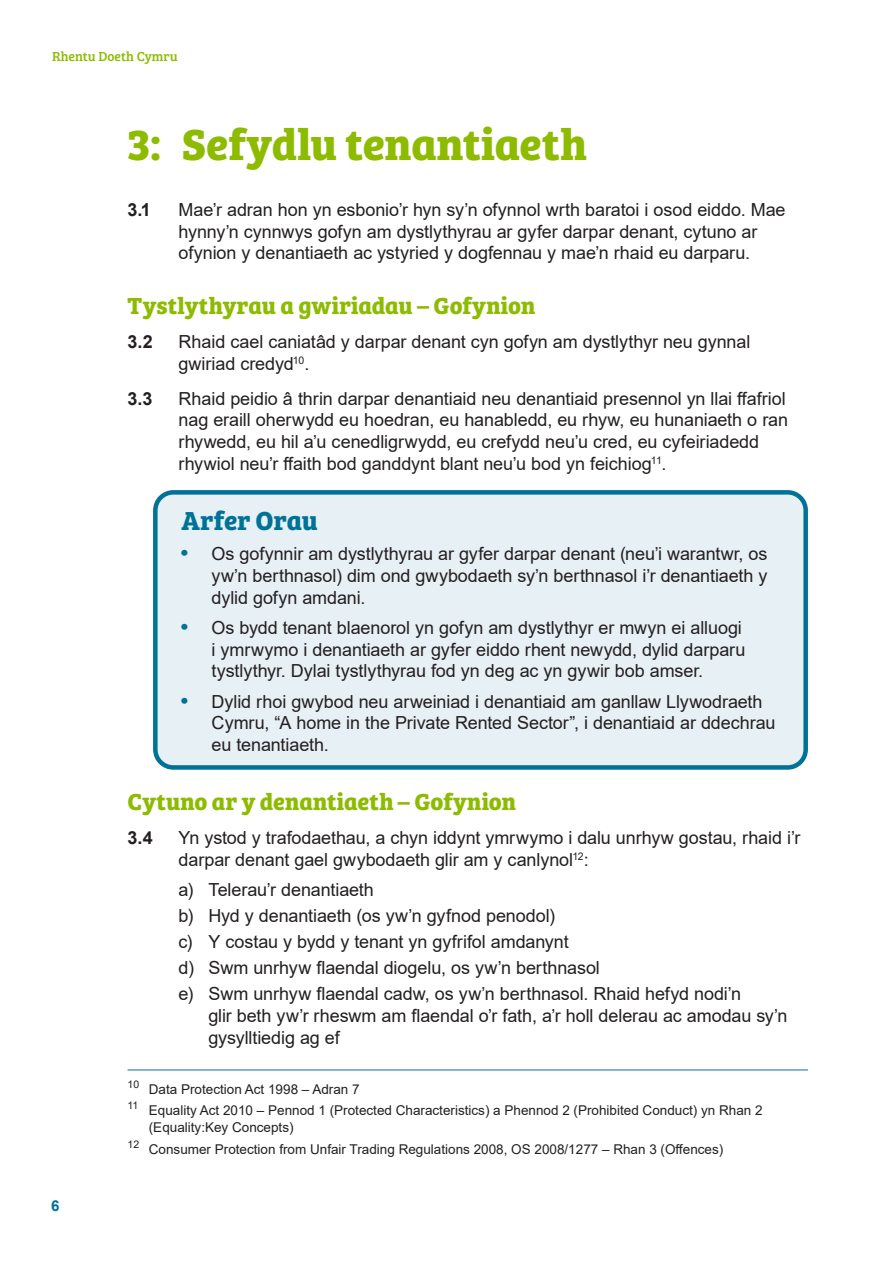
<style>
.page{position:relative;width:893px;height:1263px;background:#fff}
.page>*{position:absolute;margin:0;border:0;box-sizing:border-box;transform-origin:0 0}
.Heading{font:700 45px "Bree Serif";letter-spacing:-.005em;color:#8dbb00}
.Best_Practice_headin{font:700 27px "Bree Serif";color:#007297}
.Sub_heading{font:700 24px "Bree Serif";color:#8dbb00}
.Body_text{font:18px/21.8px "Arial";letter-spacing:-.005em;color:#231f20}
.Best_practice_box_te{font:18px/21.8px "Arial";letter-spacing:-.005em;color:#231f20}
.Body_text-2{font:700 18px "Arial";color:#231f20}
.t1{font:700 15px "Arial";color:#007297}
.Footnote{font:13.5px/17.2px "Arial";color:#231f20}
.t2{font:13.5px "Bree Serif";color:#8dbb00}
.s1{font-weight:700;font-size:21px;color:#007297}
</style>
<div class="page">
<div style="left:155px;top:492px;width:651px;height:275px;background:#e6f0f5;border-radius:18px"></div>
<div style="left:153px;top:490px;width:655px;height:280px;border:4px solid #007297;border-radius:18px"></div>
<hr style="left:128px;top:1069px;width:680px;height:1px;background:#007297">
<p class="t2" style="left:52px;top:46px;width:127px">Rhentu Doeth Cymru</p>
<h1 class="Heading" style="left:128px;top:109px;width:461px">3: Sefydlu tenantiaeth</h1>
<p class="Body_text-2" style="left:128px;top:197px;width:25px">3.1</p>
<p class="Body_text" style="left:179px;top:198px;width:608px">Mae’r adran hon yn esbonio’r hyn sy’n ofynnol wrth baratoi i osod eiddo. Mae hynny’n cynnwys gofyn am dystlythyrau ar gyfer darpar denant, cytuno ar ofynion y denantiaeth ac ystyried y dogfennau y mae’n rhaid eu darparu.</p>
<h1 class="Sub_heading" style="left:128px;top:287px;width:409px">Tystlythyrau a gwiriadau – Gofynion</h1>
<p class="Body_text-2" style="left:128px;top:329px;width:27px">3.2</p>
<p class="Body_text" style="left:179px;top:331px;width:573px">Rhaid cael caniatâd y darpar denant cyn gofyn am dystlythyr neu gynnal gwiriad credyd<sup>10</sup>.</p>
<p class="Body_text-2" style="left:128px;top:385px;width:27px">3.3</p>
<p class="Body_text" style="left:179px;top:387px;width:611px">Rhaid peidio â thrin darpar denantiaid neu denantiaid presennol yn llai ffafriol nag eraill oherwydd eu hoedran, eu hanabledd, eu rhyw, eu hunaniaeth o ran rhywedd, eu hil a’u cenedligrwydd, eu crefydd neu’u cred, eu cyfeiriadedd rhywiol neu’r ffaith bod ganddynt blant neu’u bod yn feichiog<sup>11</sup>.</p>
<h2 class="Best_Practice_headin" style="left:182px;top:499px;width:138px">Arfer Orau</h2>
<p class="Best_practice_box_te" style="left:212px;top:543px;width:557px;text-align:justify;text-indent:-31px"><span class="s1">•</span> Os gofynnir am dystlythyrau ar gyfer darpar denant (neu’i warantwr, os yw’n berthnasol) dim ond gwybodaeth sy’n berthnasol i’r denantiaeth y dylid gofyn amdani.</p>
<p class="Best_practice_box_te" style="left:212px;top:616px;width:535px;text-indent:-31px"><span class="s1">•</span> Os bydd tenant blaenorol yn gofyn am dystlythyr er mwyn ei alluogi i ymrwymo i denantiaeth ar gyfer eiddo rhent newydd, dylid darparu tystlythyr. Dylai tystlythyrau fod yn deg ac yn gywir bob amser.</p>
<p class="Best_practice_box_te" style="left:212px;top:690px;width:565px;text-indent:-31px"><span class="s1">•</span> Dylid rhoi gwybod neu arweiniad i denantiaid am ganllaw Llywodraeth<br>Cymru, “A home in the Private Rented Sector”, i denantiaid ar ddechrau eu tenantiaeth.</p>
<p class="t1" style="left:51px;top:1195px;width:10px">6</p>
<h1 class="Sub_heading" style="left:128px;top:783px;width:390px">Cytuno ar y denantiaeth – Gofynion</h1>
<p class="Body_text-2" style="left:128px;top:825px;width:27px">3.4</p>
<p class="Body_text" style="left:179px;top:827px;width:623px">Yn ystod y trafodaethau, a chyn iddynt ymrwymo i dalu unrhyw gostau, rhaid i’r darpar denant gael gwybodaeth glir am y canlynol<sup>12</sup>:</p>
<p class="Body_text" style="left:179px;top:879px;width:197px">a) Telerau’r denantiaeth</p>
<p class="Body_text" style="left:179px;top:905px;width:378px">b) Hyd y denantiaeth (os yw’n gyfnod penodol)</p>
<p class="Body_text" style="left:179px;top:931px;width:392px">c) Y costau y bydd y tenant yn gyfrifol amdanynt</p>
<p class="Body_text" style="left:179px;top:957px;width:423px">d) Swm unrhyw flaendal diogelu, os yw’n berthnasol</p>
<p class="Body_text" style="left:208px;top:983px;width:581px;text-indent:-30px">e) Swm unrhyw flaendal cadw, os yw’n berthnasol. Rhaid hefyd nodi’n<br>glir beth yw’r rheswm am flaendal o’r fath, a’r holl delerau ac amodau sy’n gysylltiedig ag ef</p>
<p class="Footnote" style="left:128px;top:1080px;width:234px"><sup>10</sup> Data Protection Act 1998 – Adran 7</p>
<p class="Footnote" style="left:149px;top:1101px;width:615px;text-indent:-21px"><sup>11</sup> Equality Act 2010 – Pennod 1 (Protected Characteristics) a Phennod 2 (Prohibited Conduct) yn Rhan 2 (Equality:Key Concepts)</p>
<p class="Footnote" style="left:128px;top:1140px;width:597px"><sup>12</sup> Consumer Protection from Unfair Trading Regulations 2008, OS 2008/1277 – Rhan 3 (Offences)</p>
</div>
